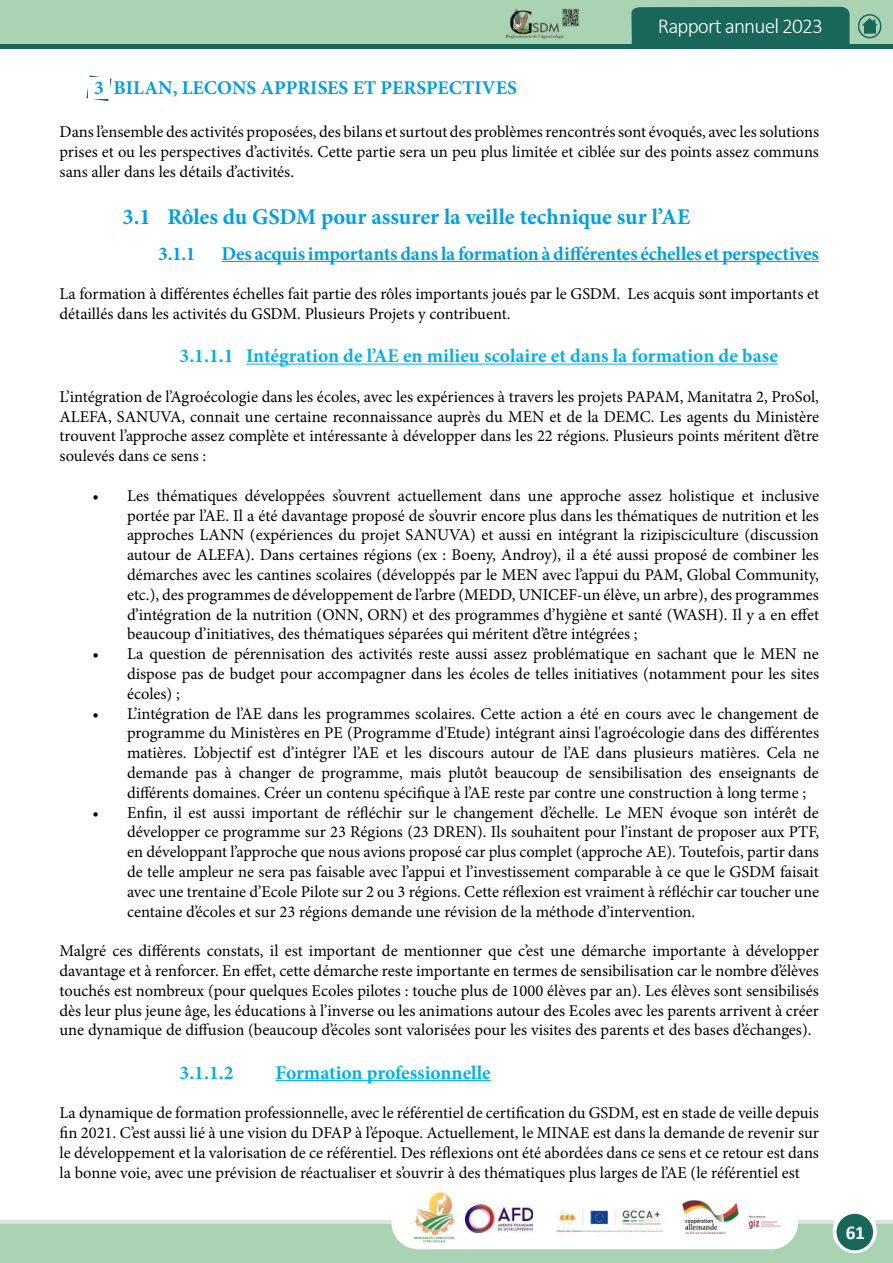
<style>
.page{position:relative;width:893px;height:1263px;background:#fff}
.page>*{position:absolute;margin:0;border:0;box-sizing:border-box;transform-origin:0 0}
.t1{font:700 22.5px "Minion Pro";letter-spacing:-.01em;color:#009fe3}
.t2{font:300 21.3px "Calibri";letter-spacing:-.04em;color:#fff}
.t3{font:700 19.5px "Minion Pro";letter-spacing:-.005em;color:#009fe3}
.t4{font:700 19.5px "Minion Pro";color:#00b1eb}
.t5{font:700 19.5px "Calibri";color:#fff}
.t6{font:16.5px/19.8px "Minion Pro";color:#000;text-align:justify}
</style>
<div class="page">
<div style="left:0;top:0;width:893px;height:45px;background:#aad3b3"></div>
<div style="left:631px;top:6px;width:219px;height:38px;background:#19675a"></div>
<div style="left:0;top:44px;width:893px;height:5px;background:#19675a"></div>
<div style="left:0;top:1220px;width:893px;height:38px;background:#dee3e2"></div>
<div style="left:0;top:1224px;width:893px;height:39px;background:#aad3b3"></div>
<svg style="left:833px;top:1209px;width:44px;height:44px"></svg>
<div style="left:837px;top:1214px;width:36px;height:36px;background:#19675a;border-radius:50%"></div>
<img style="left:505px;top:8px;width:75px;height:31px">
<div style="left:391px;top:1196px;width:407px;height:53px;background:#fff;border-radius:27px"></div>
<div style="left:858px;top:14px;width:23px;height:24px;border:2px solid #1b685b;border-radius:11px"></div>
<svg style="left:862px;top:18px;width:16px;height:16px"></svg>
<img style="left:465px;top:1204px;width:67px;height:28px">
<img style="left:411px;top:1191px;width:47px;height:53px">
<img style="left:556px;top:1202px;width:107px;height:31px">
<img style="left:683px;top:1200px;width:97px;height:33px">
<svg style="left:86px;top:75px;width:25px;height:26px"></svg>
<div style="left:88px;top:78px;width:22px;height:21px;background:#fff"></div>
<hr style="left:222px;top:261px;width:597px;height:1px;background:#009fe3">
<hr style="left:246px;top:364px;width:532px;height:1px;background:#00b1eb">
<hr style="left:276px;top:1080px;width:215px;height:1px;background:#00b1eb">
<p class="t2" style="left:658px;top:13px;width:167px">Rapport annuel 2023</p>
<p class="t3" style="left:94px;top:74px;width:424px">3 BILAN, LECONS APPRISES ET PERSPECTIVES</p>
<p class="t6" style="left:60px;top:122px;width:761px">Dans l’ensemble des activités proposées, des bilans et surtout des problèmes rencontrés sont évoqués, avec les solutions prises et ou les perspectives d’activités. Cette partie sera un peu plus limitée et ciblée sur des points assez communs sans aller dans les détails d’activités.</p>
<h1 class="t1" style="left:123px;top:200px;width:569px">3.1 Rôles du GSDM pour assurer la veille technique sur l’AE</h1>
<p class="t3" style="left:158px;top:240px;width:39px">3.1.1</p>
<p class="t3" style="left:222px;top:240px;width:599px">Des acquis importants dans la formation à différentes échelles et perspectives</p>
<p class="t6" style="left:60px;top:284px;width:761px">La formation à différentes échelles fait partie des rôles importants joués par le GSDM. Les acquis sont importants et détaillés dans les activités du GSDM. Plusieurs Projets y contribuent.</p>
<p class="t4" style="left:180px;top:342px;width:600px">3.1.1.1 Intégration de l’AE en milieu scolaire et dans la formation de base</p>
<p class="t6" style="left:60px;top:387px;width:761px">L’intégration de l’Agroécologie dans les écoles, avec les expériences à travers les projets PAPAM, Manitatra 2, ProSol, ALEFA, SANUVA, connait une certaine reconnaissance auprès du MEN et de la DEMC. Les agents du Ministère trouvent l’approche assez complète et intéressante à développer dans les 22 régions. Plusieurs points méritent d’être soulevés dans ce sens :</p>
<p class="t6" style="left:127px;top:486px;width:694px;text-indent:-35px">• Les thématiques développées s’ouvrent actuellement dans une approche assez holistique et inclusive portée par l’AE. Il a été davantage proposé de s’ouvrir encore plus dans les thématiques de nutrition et les approches LANN (expériences du projet SANUVA) et aussi en intégrant la rizipisciculture (discussion autour de ALEFA). Dans certaines régions (ex : Boeny, Androy), il a été aussi proposé de combiner les démarches avec les cantines scolaires (développés par le MEN avec l’appui du PAM, Global Community, etc.), des programmes de développement de l’arbre (MEDD, UNICEF-un élève, un arbre), des programmes d’intégration de la nutrition (ONN, ORN) et des programmes d’hygiène et santé (WASH). Il y a en effet beaucoup d’initiatives, des thématiques séparées qui méritent d’être intégrées ;</p>
<p class="t6" style="left:127px;top:644px;width:693px;text-indent:-35px">• La question de pérennisation des activités reste aussi assez problématique en sachant que le MEN ne dispose pas de budget pour accompagner dans les écoles de telles initiatives (notamment pour les sites écoles) ;</p>
<p class="t6" style="left:127px;top:703px;width:693px;text-indent:-35px">• L’intégration de l’AE dans les programmes scolaires. Cette action a été en cours avec le changement de programme du Ministères en PE (Programme d'Etude) intégrant ainsi l'agroécologie dans des différentes matières. L’objectif est d’intégrer l’AE et les discours autour de l’AE dans plusieurs matières. Cela ne demande pas à changer de programme, mais plutôt beaucoup de sensibilisation des enseignants de différents domaines. Créer un contenu spécifique à l’AE reste par contre une construction à long terme ;</p>
<p class="t6" style="left:127px;top:802px;width:693px;text-indent:-35px">• Enfin, il est aussi important de réfléchir sur le changement d’échelle. Le MEN évoque son intérêt de développer ce programme sur 23 Régions (23 DREN). Ils souhaitent pour l’instant de proposer aux PTF, en développant l’approche que nous avions proposé car plus complet (approche AE). Toutefois, partir dans de telle ampleur ne sera pas faisable avec l’appui et l’investissement comparable à ce que le GSDM faisait avec une trentaine d’Ecole Pilote sur 2 ou 3 régions. Cette réflexion est vraiment à réfléchir car toucher une centaine d’écoles et sur 23 régions demande une révision de la méthode d’intervention.</p>
<p class="t6" style="left:60px;top:941px;width:761px">Malgré ces différents constats, il est important de mentionner que c’est une démarche importante à développer davantage et à renforcer. En effet, cette démarche reste importante en termes de sensibilisation car le nombre d’élèves touchés est nombreux (pour quelques Ecoles pilotes : touche plus de 1000 élèves par an). Les élèves sont sensibilisés dès leur plus jeune âge, les éducations à l’inverse ou les animations autour des Ecoles avec les parents arrivent à créer une dynamique de diffusion (beaucoup d’écoles sont valorisées pour les visites des parents et des bases d’échanges).</p>
<p class="t4" style="left:180px;top:1059px;width:55px">3.1.1.2</p>
<p class="t4" style="left:276px;top:1059px;width:217px">Formation professionnelle</p>
<p class="t6" style="left:60px;top:1103px;width:761px">La dynamique de formation professionnelle, avec le référentiel de certification du GSDM, est en stade de veille depuis fin 2021. C’est aussi lié à une vision du DFAP à l’époque. Actuellement, le MINAE est dans la demande de revenir sur le développement et la valorisation de ce référentiel. Des réflexions ont été abordées dans ce sens et ce retour est dans la bonne voie, avec une prévision de réactualiser et s’ouvrir à des thématiques plus larges de l’AE (le référentiel est</p>
<p class="t5" style="left:846px;top:1218px;width:21px">61</p>
</div>
